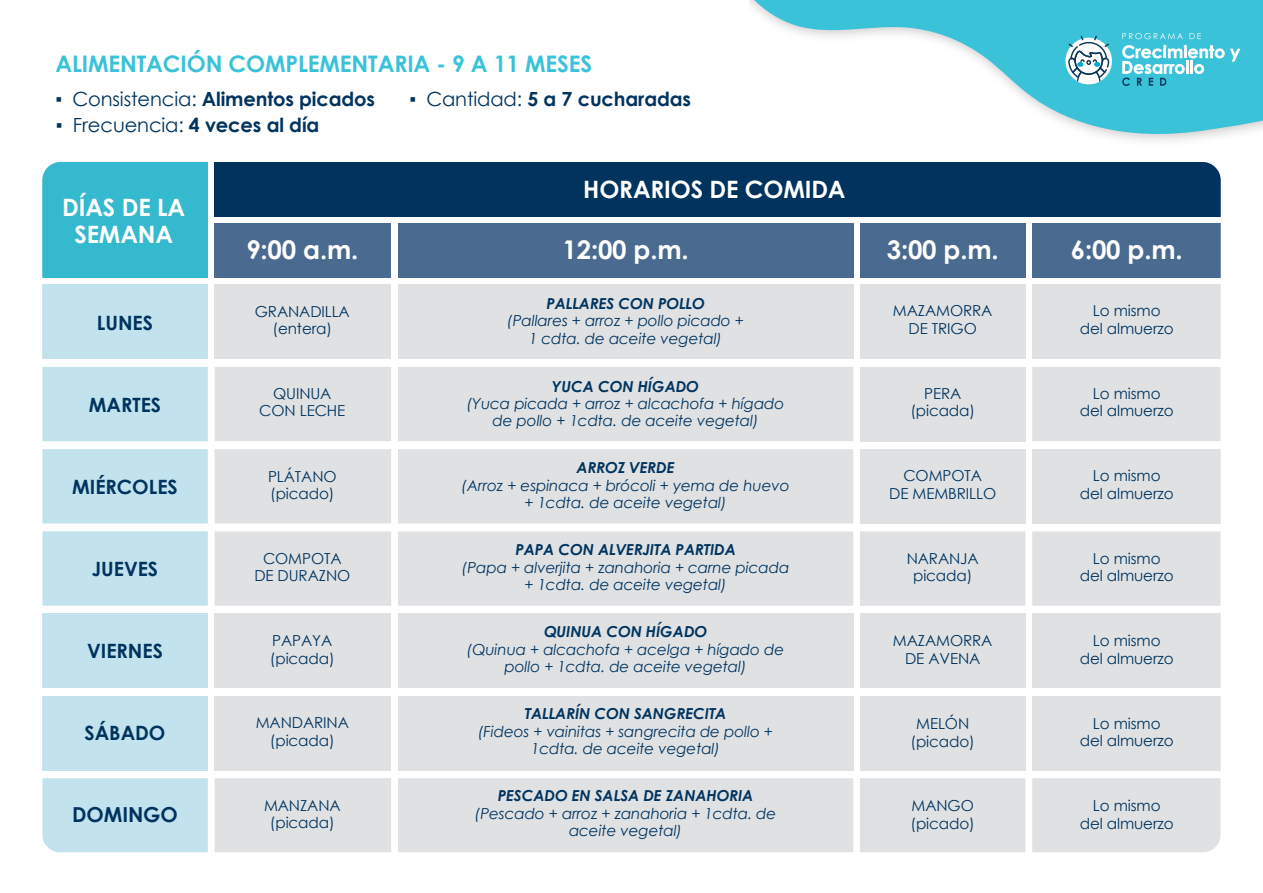
<style>
.page{position:relative;width:1263px;height:893px;background:#fff}
.page>*{position:absolute;margin:0;border:0;box-sizing:border-box;transform-origin:0 0}
.t1{font:700 25.8px "Century Gothic";letter-spacing:-.005em;color:#fff}
.t2{font:700 24px/26.5px "Century Gothic";letter-spacing:-.005em;color:#fff;text-align:center}
.t3{font:700 22.8px "Century Gothic";letter-spacing:-.005em;color:#39c2d8}
.t4{font:700 20.7px "Century Gothic";letter-spacing:-.005em;color:#00345f}
.t5{font:700 19.65px "Century Gothic";letter-spacing:-.005em;color:#00345f}
.t6{font:700 19.5px "Century Gothic";letter-spacing:-.005em;color:#00345f}
.t7{font:19.5px "Century Gothic";letter-spacing:-.005em;color:#00345f}
.t8{font:italic 15.15px/17.4px "Century Gothic";letter-spacing:-.005em;color:#00345f;text-align:center}
.t9{font:15.15px/17.4px "Century Gothic";letter-spacing:-.005em;color:#00345f;text-align:center}
.t10{font:italic 700 15.15px "Century Gothic";letter-spacing:-.005em;color:#00345f}
.s1{font-weight:400}
.s2{font-weight:700}
</style>
<div class="page">
<svg style="left:750px;top:0;width:513px;height:138px;fill:#40c3d8"></svg>
<svg style="left:1065px;top:38px;width:47px;height:46px"></svg>
<svg style="left:1068px;top:36px;width:41px;height:48px"></svg>
<svg style="left:1122px;top:33px;width:61px;height:6px"></svg>
<svg style="left:1189px;top:33px;width:12px;height:6px"></svg>
<svg style="left:1122px;top:45px;width:118px;height:41px"></svg>
<div style="left:398px;top:285px;width:455px;height:74px;background:#e0e1e3"></div>
<div style="left:398px;top:367px;width:455px;height:74px;background:#e0e1e3"></div>
<div style="left:398px;top:449px;width:455px;height:74px;background:#e0e1e3"></div>
<div style="left:398px;top:531px;width:455px;height:75px;background:#e0e1e3"></div>
<div style="left:398px;top:614px;width:455px;height:74px;background:#e0e1e3"></div>
<div style="left:398px;top:696px;width:455px;height:74px;background:#e0e1e3"></div>
<div style="left:398px;top:778px;width:455px;height:74px;background:#e0e1e3"></div>
<div style="left:398px;top:223px;width:455px;height:55px;background:#4a6a90"></div>
<div style="left:42px;top:162px;width:166px;height:116px;background:#35b9cf"></div>
<div style="left:215px;top:162px;width:1006px;height:55px;background:#00345f"></div>
<div style="left:860px;top:285px;width:165px;height:74px;background:#e0e1e3"></div>
<div style="left:860px;top:367px;width:165px;height:74px;background:#e0e1e3"></div>
<div style="left:860px;top:449px;width:165px;height:74px;background:#e0e1e3"></div>
<div style="left:860px;top:531px;width:165px;height:75px;background:#e0e1e3"></div>
<div style="left:860px;top:614px;width:165px;height:74px;background:#e0e1e3"></div>
<div style="left:860px;top:696px;width:165px;height:74px;background:#e0e1e3"></div>
<div style="left:860px;top:778px;width:165px;height:74px;background:#e0e1e3"></div>
<div style="left:860px;top:223px;width:165px;height:55px;background:#4a6a90"></div>
<div style="left:1032px;top:285px;width:189px;height:74px;background:#e0e1e3"></div>
<div style="left:1032px;top:367px;width:189px;height:74px;background:#e0e1e3"></div>
<div style="left:1032px;top:449px;width:189px;height:74px;background:#e0e1e3"></div>
<div style="left:1032px;top:531px;width:189px;height:75px;background:#e0e1e3"></div>
<div style="left:1032px;top:614px;width:189px;height:74px;background:#e0e1e3"></div>
<div style="left:1032px;top:696px;width:189px;height:74px;background:#e0e1e3"></div>
<div style="left:1032px;top:778px;width:189px;height:74px;background:#e0e1e3"></div>
<div style="left:1032px;top:223px;width:189px;height:55px;background:#4a6a90"></div>
<div style="left:215px;top:285px;width:176px;height:74px;background:#e0e1e3"></div>
<div style="left:215px;top:367px;width:176px;height:74px;background:#e0e1e3"></div>
<div style="left:215px;top:449px;width:176px;height:74px;background:#e0e1e3"></div>
<div style="left:215px;top:531px;width:176px;height:75px;background:#e0e1e3"></div>
<div style="left:215px;top:614px;width:176px;height:74px;background:#e0e1e3"></div>
<div style="left:215px;top:696px;width:176px;height:74px;background:#e0e1e3"></div>
<div style="left:215px;top:778px;width:176px;height:74px;background:#e0e1e3"></div>
<div style="left:215px;top:223px;width:176px;height:55px;background:#4a6a90"></div>
<div style="left:42px;top:285px;width:166px;height:74px;background:#c2e3ed"></div>
<div style="left:42px;top:367px;width:166px;height:74px;background:#c2e3ed"></div>
<div style="left:42px;top:449px;width:166px;height:74px;background:#c2e3ed"></div>
<div style="left:42px;top:531px;width:166px;height:75px;background:#c2e3ed"></div>
<div style="left:42px;top:614px;width:166px;height:74px;background:#c2e3ed"></div>
<div style="left:42px;top:696px;width:166px;height:74px;background:#c2e3ed"></div>
<div style="left:42px;top:778px;width:166px;height:74px;background:#c2e3ed"></div>
<h3 class="t3" style="left:55px;top:46px;width:538px">ALIMENTACIÓN COMPLEMENTARIA - 9 A 11 MESES</h3>
<p class="t6" style="left:55px;top:84px;width:321px"><span class="s1">▪ Consistencia:</span> Alimentos picados</p>
<p class="t7" style="left:56px;top:111px;width:265px">▪ Frecuencia: <span class="s2">4 veces al día</span></p>
<p class="t6" style="left:409px;top:84px;width:283px"><span class="s1">▪ Cantidad:</span> 5 a 7 cucharadas</p>
<h2 class="t2" style="left:62px;top:193px;width:124px">DÍAS DE LA<br>SEMANA</h2>
<p class="t5" style="left:97px;top:308px;width:58px">LUNES</p>
<p class="t5" style="left:89px;top:390px;width:74px">MARTES</p>
<p class="t5" style="left:72px;top:472px;width:107px">MIÉRCOLES</p>
<p class="t5" style="left:92px;top:554px;width:68px">JUEVES</p>
<p class="t5" style="left:87px;top:636px;width:77px">VIERNES</p>
<p class="t5" style="left:85px;top:718px;width:82px">SÁBADO</p>
<h3 class="t4" style="left:72px;top:799px;width:107px">DOMINGO</h3>
<h2 class="t2" style="left:583px;top:175px;width:264px">HORARIOS DE COMIDA</h2>
<h1 class="t1" style="left:562px;top:230px;width:128px">12:00 p.m.</h1>
<h1 class="t1" style="left:246px;top:230px;width:113px">9:00 a.m.</h1>
<h1 class="t1" style="left:1071px;top:230px;width:113px">6:00 p.m.</h1>
<h1 class="t1" style="left:887px;top:230px;width:113px">3:00 p.m.</h1>
<p class="t9" style="left:255px;top:302px;width:97px">GRANADILLA (entera)</p>
<p class="t9" style="left:259px;top:385px;width:88px">QUINUA<br>CON LECHE</p>
<p class="t9" style="left:268px;top:467px;width:70px;text-align:left">PLÁTANO (picado)</p>
<p class="t9" style="left:254px;top:549px;width:97px">COMPOTA<br>DE DURAZNO</p>
<p class="t9" style="left:270px;top:632px;width:66px;text-align:left">PAPAYA (picada)</p>
<p class="t9" style="left:256px;top:714px;width:95px">MANDARINA (picada)</p>
<p class="t9" style="left:264px;top:796px;width:78px">MANZANA (picada)</p>
<p class="t10" style="left:546px;top:292px;width:160px">PALLARES CON POLLO</p>
<p class="t8" style="left:507px;top:312px;width:238px">(Pallares + arroz + pollo picado +<br>1 cdta. de aceite vegetal)</p>
<p class="t10" style="left:552px;top:375px;width:148px">YUCA CON HÍGADO</p>
<p class="t8" style="left:467px;top:395px;width:319px">(Yuca picada + arroz + alcachofa + hígado de pollo + 1cdta. de aceite vegetal)</p>
<p class="t10" style="left:577px;top:456px;width:100px">ARROZ VERDE</p>
<p class="t8" style="left:462px;top:476px;width:329px">(Arroz + espinaca + brócoli + yema de huevo + 1cdta. de aceite vegetal)</p>
<p class="t10" style="left:515px;top:538px;width:222px">PAPA CON ALVERJITA PARTIDA</p>
<p class="t8" style="left:462px;top:558px;width:329px">(Papa + alverjita + zanahoria + carne picada + 1cdta. de aceite vegetal)</p>
<p class="t10" style="left:544px;top:620px;width:165px">QUINUA CON HÍGADO</p>
<p class="t8" style="left:467px;top:640px;width:319px">(Quinua + alcachofa + acelga + hígado de pollo + 1cdta. de aceite vegetal)</p>
<p class="t10" style="left:525px;top:702px;width:203px">TALLARÍN CON SANGRECITA</p>
<p class="t8" style="left:478px;top:722px;width:297px">(Fideos + vainitas + sangrecita de pollo +<br>1cdta. de aceite vegetal)</p>
<p class="t10" style="left:498px;top:784px;width:257px">PESCADO EN SALSA DE ZANAHORIA</p>
<p class="t8" style="left:475px;top:804px;width:303px">(Pescado + arroz + zanahoria + 1cdta. de aceite vegetal)</p>
<p class="t9" style="left:893px;top:302px;width:101px">MAZAMORRA<br>DE TRIGO</p>
<p class="t9" style="left:1080px;top:302px;width:95px">Lo mismo del almuerzo</p>
<p class="t9" style="left:910px;top:384px;width:66px">PERA (picada)</p>
<p class="t9" style="left:1080px;top:384px;width:95px">Lo mismo del almuerzo</p>
<p class="t9" style="left:889px;top:467px;width:108px">COMPOTA<br>DE MEMBRILLO</p>
<p class="t9" style="left:1080px;top:467px;width:95px">Lo mismo del almuerzo</p>
<p class="t9" style="left:907px;top:549px;width:73px">NARANJA picada)</p>
<p class="t9" style="left:1080px;top:549px;width:95px">Lo mismo del almuerzo</p>
<p class="t9" style="left:893px;top:632px;width:101px">MAZAMORRA<br>DE AVENA</p>
<p class="t9" style="left:1080px;top:632px;width:95px">Lo mismo del almuerzo</p>
<p class="t9" style="left:910px;top:715px;width:66px">MELÓN (picado)</p>
<p class="t9" style="left:1080px;top:714px;width:95px">Lo mismo del almuerzo</p>
<p class="t9" style="left:910px;top:797px;width:66px;text-align:left">MANGO (picado)</p>
<p class="t9" style="left:1080px;top:797px;width:95px">Lo mismo del almuerzo</p>
</div>
